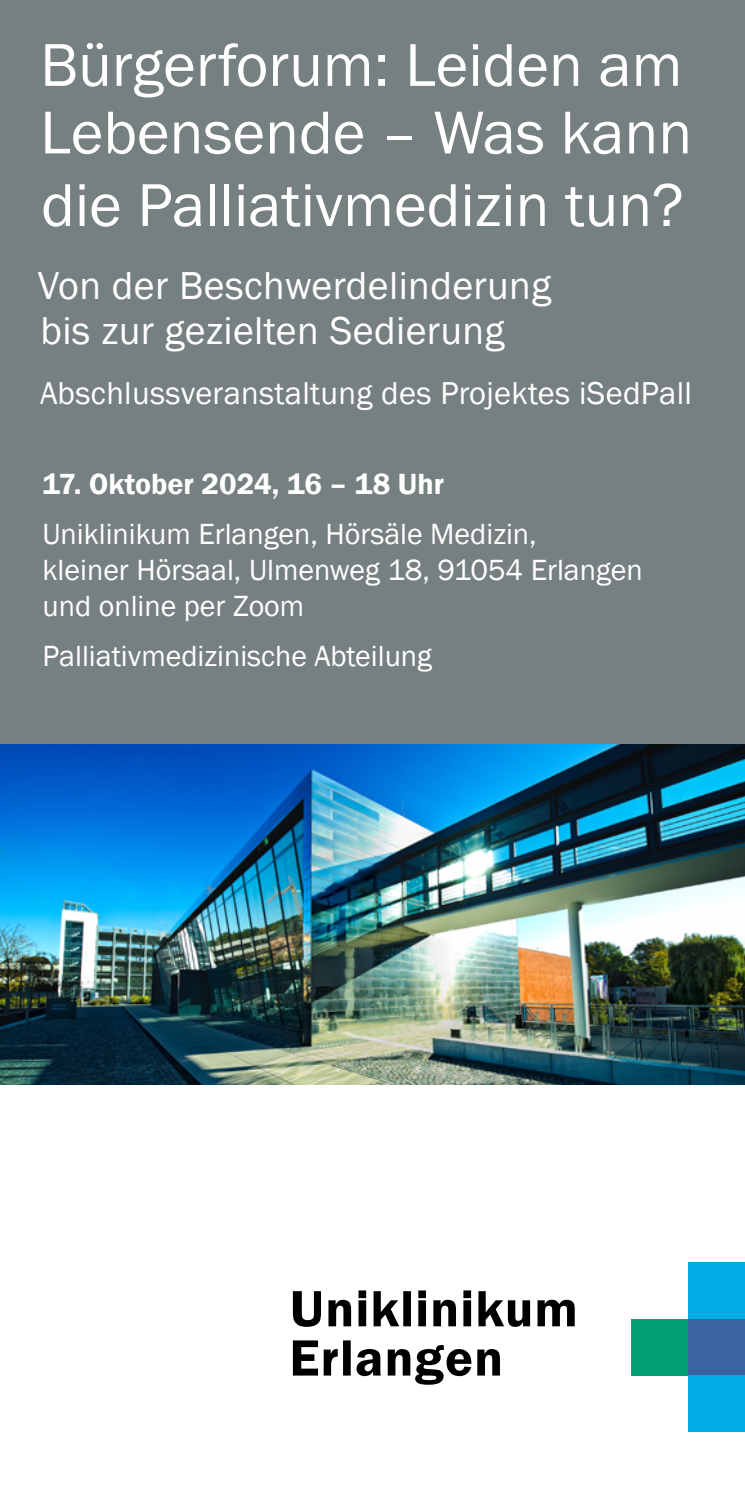
<style>
.page{position:relative;width:745px;height:1489px;background:#fff}
.page>*{position:absolute;margin:0;border:0;box-sizing:border-box;transform-origin:0 0}
.t1{font:62.5px/70px "Franklin Gothic";color:#fff}
.t2{font:40px/45px "Franklin Gothic";letter-spacing:.01em;color:#fff}
.t3{font:32.5px "Franklin Gothic";letter-spacing:.01em;color:#fff}
.t4{font:30px/36px "Franklin Gothic";color:#fff}
.t5{font:600 30px "Franklin Gothic";color:#fff}
</style>
<div class="page">
<div style="left:0;top:0;width:744px;height:752px;background:#768081"></div>
<img style="left:0;top:744px;width:744px;height:340px">
<svg style="left:293px;top:1290px;width:281px;height:36px"></svg>
<svg style="left:293px;top:1340px;width:206px;height:44px"></svg>
<div style="left:687px;top:1318px;width:57px;height:57px;background:#3c63a1"></div>
<div style="left:687px;top:1375px;width:57px;height:56px;background:#00ace5"></div>
<div style="left:687px;top:1261px;width:57px;height:57px;background:#00ace5"></div>
<div style="left:631px;top:1318px;width:56px;height:57px;background:#009f76"></div>
<h1 class="t1" style="left:40px;top:31px;width:653px">Bürgerforum: Leiden am<br>Lebensende – Was kann die Palliativmedizin tun?</h1>
<h2 class="t2" style="left:38px;top:264px;width:514px">Von der Beschwerdelinderung bis zur gezielten Sedierung</h2>
<p class="t3" style="left:40px;top:372px;width:653px">Abschlussveranstaltung des Projektes iSedPall</p>
<p class="t5" style="left:43px;top:465px;width:403px">17. Oktober 2024, 16 – 18 Uhr</p>
<p class="t4" style="left:43px;top:516px;width:601px">Uniklinikum Erlangen, Hörsäle Medizin,<br>kleiner Hörsaal, Ulmenweg 18, 91054 Erlangen und online per Zoom</p>
<p class="t4" style="left:43px;top:638px;width:390px">Palliativmedizinische Abteilung</p>
</div>
